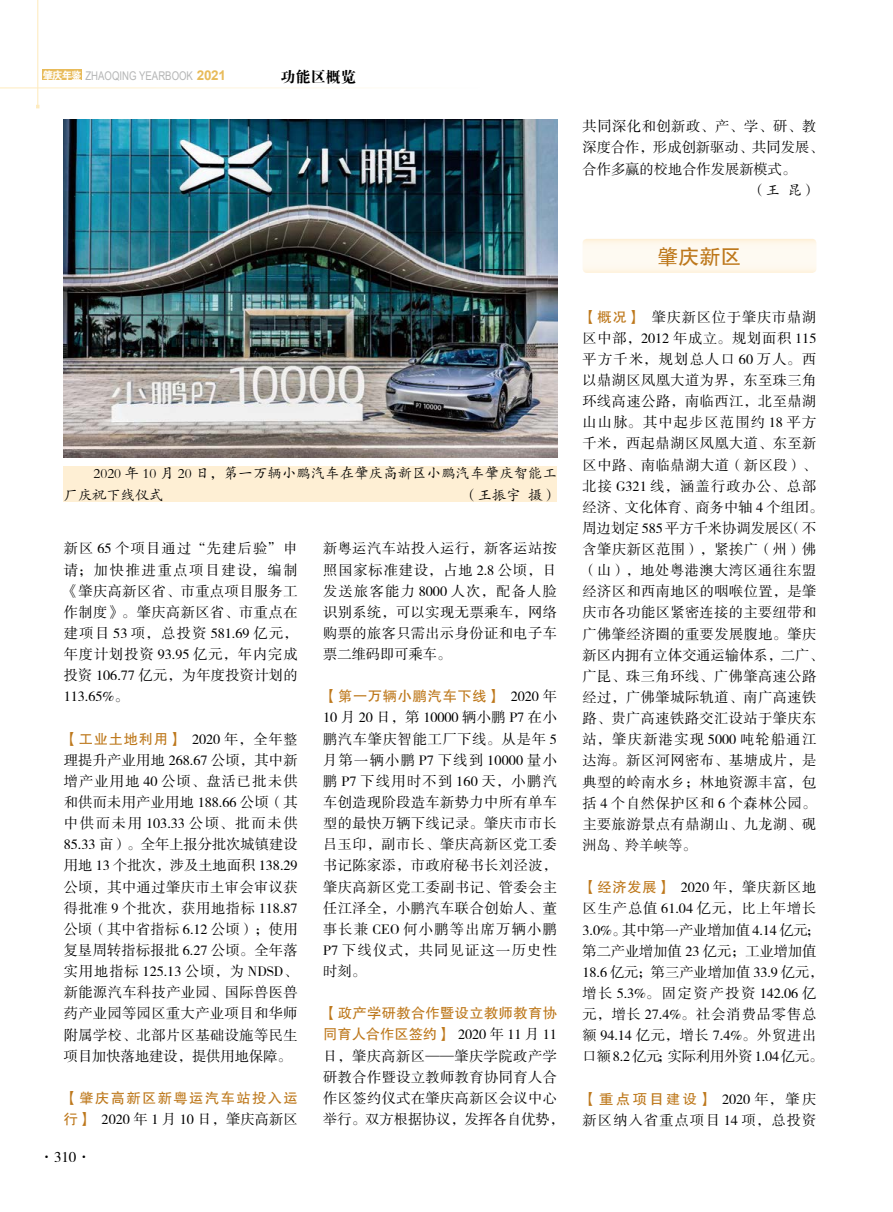
<style>
.page{position:relative;width:893px;height:1212px;background:#fff}
.page>*{position:absolute;margin:0;border:0;box-sizing:border-box;transform-origin:0 0}
.t1{font:21px "FZHTK GBK1 0";color:#bd771a}
.t2{font:15px "FZSSK GBK1 0";color:#000}
.t3{font:15px "FZDBSK GBK1 0";color:#000}
.t4{font:14.25px/21.1px "FZSSK GBK1 0";letter-spacing:.03em;color:#000;text-align:justify}
.t5{font:14.25px/21.1px "FZSSK GBK1 0";letter-spacing:-.005em;color:#000}
.t6{font:14.25px/21.1px "FZKTK GBK1 0";letter-spacing:.015em;color:#000}
.t7{font:14.25px/21.1px "FZSSK GBK1 0";color:#000}
.t8{font:14.25px "FZHTK GBK1 0";letter-spacing:.05em;color:#bd771a}
.t9{font:14.25px "FZSSK GBK1 0";letter-spacing:.005em;color:#000}
.t10{font:14.25px "FZHTK GBK1 0";letter-spacing:.025em;color:#bd771a}
.t11{font:14.25px "FZSSK GBK1 0";letter-spacing:.08em;color:#000}
.t12{font:14.25px "FZHTK GBK1 0";letter-spacing:.1em;color:#bd771a}
.t13{font:12px "Arial";color:#b5b6b6;scale:.8 1}
.s1{font-family:"FZDHTK GBK1 0";font-size:10.5px;color:#fff}
.s2{font-weight:700;font-size:13.5px;color:#e8bb5a}
.s3{font-family:"FZSSK GBK1 0";color:#000}
.s4{font-family:"FZHTK GBK1 0";color:#bd771a}
</style>
<div class="page">
<div style="left:583px;top:239px;width:233px;height:34px;background:linear-gradient(to right,#fef8ee,#fef8ee);border-radius:4px"></div>
<img style="left:64px;top:119px;width:493px;height:339px">
<div style="left:64px;top:466px;width:493px;height:36px;background:#feefd4"></div>
<hr style="left:37px;top:0;width:1px;height:107px;background:#feebbe">
<hr style="left:0;top:87px;width:480px;height:1px;background:#feebbe">
<div style="left:43px;top:70px;width:39px;height:10px;background:#e8bb5a"></div>
<p class="t13" style="left:43px;top:67px;width:230px"><span class="s1">肇庆年鉴</span> ZHAOQING YEARBOOK <span class="s2">2021</span></p>
<p class="t3" style="left:281px;top:69px;width:76px">功能区概览</p>
<p class="t6" style="left:64px;top:463px;width:495px;text-indent:30px">2020 年 10 月 20 日，第一万辆小鹏汽车在肇庆高新区小鹏汽车肇庆智能工厂庆祝下线仪式</p>
<p class="t6" style="left:464px;top:484px;width:95px">（王振宇 摄）</p>
<p class="t4" style="left:323px;top:539px;width:235px">新粤运汽车站投入运行，新客运站按照国家标准建设，占地 2.8 公顷，日发送旅客能力 8000 人次，配备人脸识别系统，可以实现无票乘车，网络购票的旅客只需出示身份证和电子车票二维码即可乘车。</p>
<p class="t8" style="left:323px;top:688px;width:235px">【第一万辆小鹏汽车下线】 <span class="s3">2020 年</span></p>
<p class="t4" style="left:323px;top:708px;width:235px">10 月 20 日，第 10000 辆小鹏 P7 在小鹏汽车肇庆智能工厂下线。从是年 5月第一辆小鹏 P7 下线到 10000 量小鹏 P7 下线用时不到 160 天，小鹏汽车创造现阶段造车新势力中所有单车型的最快万辆下线记录。肇庆市市长吕玉印，副市长、肇庆高新区党工委书记陈家添，市政府秘书长刘泾波，肇庆高新区党工委副书记、管委会主任江泽全，小鹏汽车联合创始人、董事长兼 CEO 何小鹏等出席万辆小鹏P7 下线仪式，共同见证这一历史性时刻。</p>
<p class="t10" style="left:323px;top:1005px;width:235px">【政产学研教合作暨设立教师教育协</p>
<p class="t4" style="left:323px;top:1025px;width:242px;text-align:left"><span class="s4">同育人合作区签约】</span> 2020 年 11 月 11日，肇庆高新区——肇庆学院政产学研教合作暨设立教师教育协同育人合作区签约仪式在肇庆高新区会议中心举行。双方根据协议，发挥各自优势，</p>
<p class="t4" style="left:64px;top:539px;width:235px">新区 65 个项目通过“先建后验”申请；加快推进重点项目建设，编制《肇庆高新区省、市重点项目服务工作制度》。肇庆高新区省、市重点在建项目 53 项，总投资 581.69 亿元，年度计划投资 93.95 亿元，年内完成投资 106.77 亿元，为年度投资计划的113.65%。</p>
<p class="t4" style="left:64px;top:729px;width:235px"><span class="s4">【工业土地利用】</span> 2020 年，全年整理提升产业用地 268.67 公顷，其中新增产业用地 40 公顷、盘活已批未供和供而未用产业用地 188.66 公顷（其中供而未用 103.33 公顷、批而未供85.33 亩）。全年上报分批次城镇建设用地 13 个批次，涉及土地面积 138.29公顷，其中通过肇庆市土审会审议获得批准 9 个批次，获用地指标 118.87公顷（其中省指标 6.12 公顷）；使用复垦周转指标报批 6.27 公顷。全年落实用地指标 125.13 公顷，为 NDSD、新能源汽车科技产业园、国际兽医兽药产业园等园区重大产业项目和华师附属学校、北部片区基础设施等民生项目加快落地建设，提供用地保障。</p>
<p class="t12" style="left:64px;top:1090px;width:235px">【肇庆高新区新粤运汽车站投入运</p>
<p class="t9" style="left:64px;top:1112px;width:235px"><span class="s4">行】</span> 2020 年 1 月 10 日，肇庆高新区</p>
<p class="t2" style="left:39px;top:1149px;width:54px">·310·</p>
<p class="t7" style="left:583px;top:117px;width:242px">共同深化和创新政、产、学、研、教深度合作，形成创新驱动、共同发展、合作多赢的校地合作发展新模式。</p>
<p class="t6" style="left:751px;top:180px;width:66px">（王 昆）</p>
<h1 class="t1" style="left:657px;top:245px;width:85px">肇庆新区</h1>
<p class="t4" style="left:583px;top:307px;width:242px;text-align:left"><span class="s4">【概况】</span> 肇庆新区位于肇庆市鼎湖区中部，2012 年成立。规划面积 115平方千米，规划总人口 60 万人。西以鼎湖区凤凰大道为界，东至珠三角环线高速公路，南临西江，北至鼎湖山山脉。其中起步区范围约 18 平方千米，西起鼎湖区凤凰大道、东至新区中路、南临鼎湖大道（新区段）、北接 G321 线，涵盖行政办公、总部经济、文化体育、商务中轴 4 个组团。周边划定 585 平方千米协调发展区（不含肇庆新区范围），紧挨广（州）佛（山），地处粤港澳大湾区通往东盟经济区和西南地区的咽喉位置，是肇庆市各功能区紧密连接的主要纽带和广佛肇经济圈的重要发展腹地。肇庆新区内拥有立体交通运输体系，二广、广昆、珠三角环线、广佛肇高速公路经过，广佛肇城际轨道、南广高速铁路、贵广高速铁路交汇设站于肇庆东站，肇庆新港实现 5000 吨轮船通江达海。新区河网密布、基塘成片，是典型的岭南水乡；林地资源丰富，包括 4 个自然保护区和 6 个森林公园。主要旅游景点有鼎湖山、九龙湖、砚洲岛、羚羊峡等。</p>
<p class="t5" style="left:583px;top:877px;width:242px"><span class="s4">【经济发展】</span> 2020 年，肇庆新区地区生产总值 61.04 亿元，比上年增长<br>3.0%。其中第一产业增加值 4.14 亿元；第二产业增加值 23 亿元；工业增加值<br>18.6 亿元；第三产业增加值 33.9 亿元，增长 5.3%。固定资产投资 142.06 亿元，增长 27.4%。社会消费品零售总额 94.14 亿元，增长 7.4%。外贸进出口额 8.2 亿元；实际利用外资 1.04 亿元。</p>
<p class="t8" style="left:583px;top:1091px;width:235px">【重点项目建设】 <span class="s3">2020 年，肇庆</span></p>
<p class="t11" style="left:583px;top:1112px;width:235px">新区纳入省重点项目 14 项，总投资</p>
</div>
